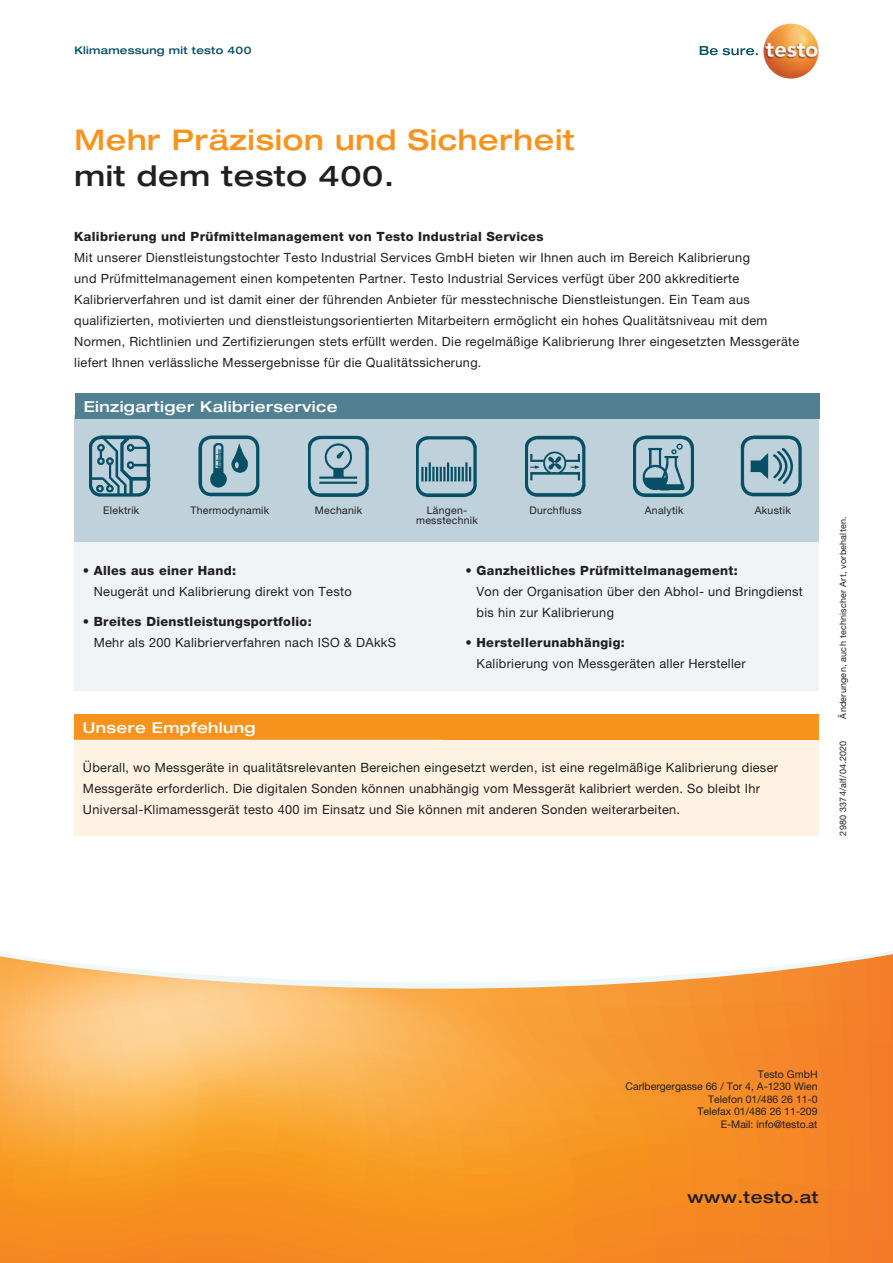
<style>
.page{position:relative;width:893px;height:1263px;background:#fff}
.page>*{position:absolute;margin:0;border:0;box-sizing:border-box;transform-origin:0 0}
.t1{font:500 expanded 28.5px "Helvetica Neue LTW1 G";letter-spacing:.025em;color:#f7931d}
.t2{font:500 expanded 28.5px "Helvetica Neue LTW1 G";letter-spacing:.025em;color:#231f20}
.t3{font:500 expanded 16.5px "Helvetica Neue LTW1 G";letter-spacing:.025em;color:#231f20}
.t4{font:500 expanded 15px "Helvetica Neue LTW1 G";letter-spacing:.025em;color:#fff}
.t5{font:12.75px/21px "Helvetica Neue LTW1 G";letter-spacing:.025em;color:#231f20}
.t6{font:800 12.75px "Helvetica Neue LTW1 G";letter-spacing:.025em;color:#231f20}
.t7{font:10.5px/12.6px "Helvetica Neue LTW1 G";color:#231f20;text-align:right}
.t8{font:10.5px/10.5px "Helvetica Neue LTW1 G";letter-spacing:.025em;color:#231f20;text-align:center}
.t9{font:500 expanded 10.5px "Helvetica Neue LTW1 G";letter-spacing:.025em;color:#074f64}
.t10{font:9px "Helvetica Neue LTW1 G";letter-spacing:.025em;color:#231f20}
</style>
<div class="page">
<svg style="left:0;top:954px;width:893px;height:309px;background:#f7a347"></svg>
<svg style="left:700px;top:46px;width:58px;height:9px"></svg>
<img style="left:763px;top:23px;width:56px;height:56px;border-radius:28px">
<div style="left:74px;top:740px;width:745px;height:96px;background:#fef2e3"></div>
<div style="left:74px;top:415px;width:745px;height:276px;background:#f0f4f7"></div>
<div style="left:74px;top:415px;width:745px;height:127px;background:#bfd2dc"></div>
<div style="left:75px;top:393px;width:744px;height:26px;background:#518093"></div>
<img style="left:89px;top:436px;width:62px;height:61px">
<img style="left:741px;top:436px;width:61px;height:61px">
<img style="left:633px;top:436px;width:61px;height:61px">
<img style="left:525px;top:436px;width:61px;height:61px">
<img style="left:416px;top:436px;width:61px;height:62px">
<img style="left:308px;top:436px;width:61px;height:61px">
<img style="left:199px;top:436px;width:61px;height:61px">
<div style="left:74px;top:714px;width:745px;height:26px;background:#f7931d"></div>
<hr style="left:74px;top:740px;width:368px;height:1px;background:#fff">
<p class="t9" style="left:74px;top:43px;width:179px">Klimamessung mit testo 400</p>
<h1 class="t1" style="left:74px;top:122px;width:502px">Mehr Präzision und Sicherheit</h1>
<h1 class="t2" style="left:74px;top:158px;width:321px">mit dem testo 400.</h1>
<p class="t6" style="left:74px;top:229px;width:471px">Kalibrierung und Prüfmittelmanagement von Testo Industrial Services</p>
<p class="t5" style="left:74px;top:247px;width:727px">Mit unserer Dienstleistungstochter Testo Industrial Services GmbH bieten wir Ihnen auch im Bereich Kalibrierung<br>und Prüfmittelmanagement einen kompetenten Partner. Testo Industrial Services verfügt über 200 akkreditierte Kalibrierverfahren und ist damit einer der führenden Anbieter für messtechnische Dienstleistungen. Ein Team aus qualifizierten, motivierten und dienstleistungsorientierten Mitarbeitern ermöglicht ein hohes Qualitätsniveau mit dem Normen, Richtlinien und Zertifizierungen stets erfüllt werden. Die regelmäßige Kalibrierung Ihrer eingesetzten Messgeräte liefert Ihnen verlässliche Messergebnisse für die Qualitätssicherung.</p>
<p class="t4" style="left:84px;top:397px;width:255px">Einzigartiger Kalibrierservice</p>
<p class="t8" style="left:190px;top:504px;width:80px">Thermodynamik</p>
<p class="t8" style="left:315px;top:504px;width:49px">Mechanik</p>
<p class="t8" style="left:529px;top:504px;width:54px">Durchfluss</p>
<p class="t8" style="left:645px;top:504px;width:40px">Analytik</p>
<p class="t8" style="left:755px;top:504px;width:38px">Akustik</p>
<p class="t8" style="left:103px;top:504px;width:38px">Elektrik</p>
<p class="t8" style="left:416px;top:504px;width:63px">Längen&shy;messtechnik</p>
<p class="t6" style="left:83px;top:563px;width:155px">• Alles aus einer Hand:</p>
<p class="t5" style="left:94px;top:581px;width:259px">Neugerät und Kalibrierung direkt von Testo</p>
<p class="t6" style="left:83px;top:614px;width:231px">• Breites Dienstleistungsportfolio:</p>
<p class="t5" style="left:94px;top:632px;width:304px">Mehr als 200 Kalibrierverfahren nach ISO &amp; DAkkS</p>
<p class="t6" style="left:465px;top:563px;width:274px">• Ganzheitliches Prüfmittelmanagement:</p>
<p class="t5" style="left:477px;top:581px;width:328px">Von der Organisation über den Abhol- und Bringdienst bis hin zur Kalibrierung</p>
<p class="t6" style="left:465px;top:635px;width:161px">• Herstellerunabhängig:</p>
<p class="t5" style="left:477px;top:653px;width:271px">Kalibrierung von Messgeräten aller Hersteller</p>
<p class="t4" style="left:83px;top:718px;width:174px">Unsere Empfehlung</p>
<p class="t5" style="left:83px;top:757px;width:697px">Überall, wo Messgeräte in qualitätsrelevanten Bereichen eingesetzt werden, ist eine regelmäßige Kalibrierung dieser<br>Messgeräte erforderlich. Die digitalen Sonden können unabhängig vom Messgerät kalibriert werden. So bleibt Ihr<br>Universal-Klimamessgerät testo 400 im Einsatz und Sie können mit anderen Sonden weiterarbeiten.</p>
<p class="t10" style="left:837px;top:718px;width:204px;rotate:-90deg">Änderungen, auch technischer Art, vorbehalten.</p>
<p class="t10" style="left:837px;top:836px;width:97px;rotate:-90deg">2980 3374/alf/04.2020</p>
<p class="t7" style="left:625px;top:1067px;width:194px">Testo GmbH<br>Carlbergergasse 66 / Tor 4, A-1230 Wien<br>Telefon 01/486 26 11-0<br>Telefax 01/486 26 11-209<br>E-Mail: info@testo.at</p>
<p class="t3" style="left:687px;top:1187px;width:133px">www.testo.at</p>
</div>
